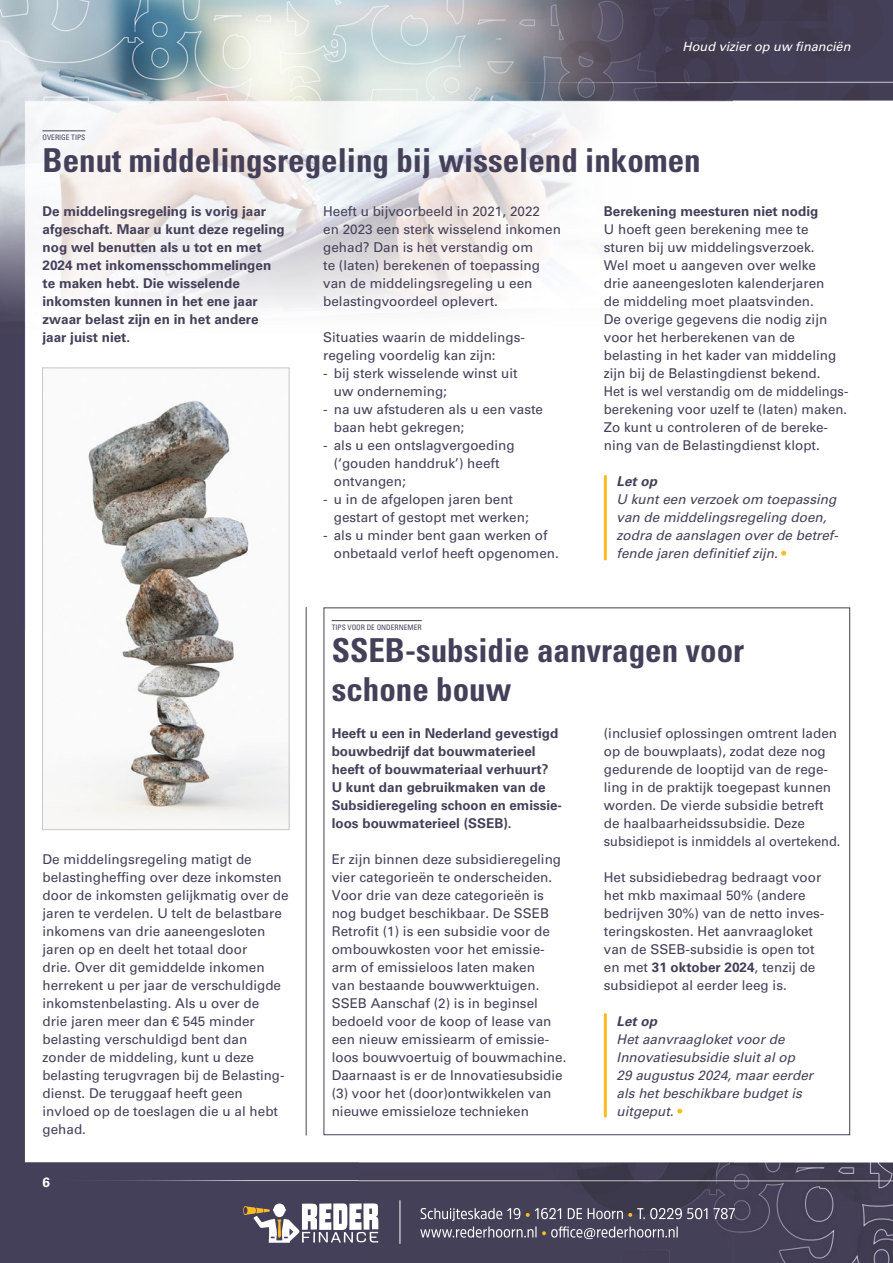
<style>
.page{position:relative;width:893px;height:1263px;background:#fff}
.page>*{position:absolute;margin:0;border:0;box-sizing:border-box;transform-origin:0 0}
.t1{font:700 condensed 33px/39.6px "Univers LT Std";color:#454059}
.t2{font:13.5px/18px "Univers LT Std";color:#454059}
.t3{font:700 13.5px/18px "Univers LT Std";color:#454059}
.t4{font:italic 13.5px/18px "Univers LT Std";color:#454059}
.t5{font:italic 700 13.5px "Univers LT Std";color:#454059}
.t6{font:700 13.5px "Univers LT Std";color:#fff}
.t7{font:italic 12.75px "Univers LT Std";color:#fff}
.t8{font:condensed 7.5px "Univers LT Std";color:#454059}
.s1{font-style:normal;color:#faba21}
.s2{font-weight:700}
</style>
<div class="page">
<img style="left:0;top:0;width:893px;height:1263px">
<hr style="left:400px;top:1200px;width:1px;height:44px;background:#fff">
<svg style="left:243px;top:1203px;width:135px;height:40px"></svg>
<svg style="left:713px;top:1208px;width:22px;height:11px"></svg>
<svg style="left:420px;top:1208px;width:287px;height:31px"></svg>
<hr style="left:43px;top:130px;width:42px;height:1px;background:#454059">
<hr style="left:604px;top:476px;width:3px;height:83px;background:#faba21">
<img style="left:44px;top:369px;width:244px;height:459px">
<div style="left:42px;top:367px;width:248px;height:463px;border:1px solid #c7c6cd"></div>
<hr style="left:306px;top:607px;width:1px;height:528px;background:#454059">
<hr style="left:332px;top:620px;width:90px;height:1px;background:#454059">
<hr style="left:604px;top:1014px;width:3px;height:102px;background:#faba21">
<p class="t7" style="left:683px;top:39px;width:169px">Houd vizier op uw financiën</p>
<p class="t8" style="left:43px;top:132px;width:44px">OVERIGE TIPS</p>
<h1 class="t1" style="left:43px;top:140px;width:660px">Benut middelingsregeling bij wisselend inkomen</h1>
<p class="t3" style="left:43px;top:202px;width:244px">De middelingsregeling is vorig jaar afgeschaft. Maar u kunt deze regeling nog wel benutten als u tot en met<br>2024 met inkomensschommelingen te maken hebt. Die wisselende inkomsten kunnen in het ene jaar zwaar belast zijn en in het andere jaar juist niet.</p>
<p class="t2" style="left:43px;top:850px;width:248px">De middelingsregeling matigt de belastingheffing over deze inkomsten door de inkomsten gelijkmatig over de jaren te verdelen. U telt de belastbare inkomens van drie aaneengesloten jaren op en deelt het totaal door<br>drie. Over dit gemiddelde inkomen herrekent u per jaar de verschuldigde inkomstenbelasting. Als u over de<br>drie jaren meer dan € 545 minder belasting verschuldigd bent dan zonder de middeling, kunt u deze belasting terugvragen bij de Belasting&shy;dienst. De teruggaaf heeft geen invloed op de toeslagen die u al hebt gehad.</p>
<p class="t6" style="left:43px;top:1174px;width:9px">6</p>
<p class="t2" style="left:323px;top:202px;width:239px">Heeft u bijvoorbeeld in 2021, 2022<br>en 2023 een sterk wisselend inkomen gehad? Dan is het verstandig om<br>te (laten) berekenen of toepassing van de middelingsregeling u een belastingvoordeel oplevert.</p>
<p class="t2" style="left:323px;top:328px;width:203px">Situaties waarin de middelings&shy;regeling voordelig kan zijn:</p>
<p class="t2" style="left:334px;top:364px;width:185px;text-indent:-11px">- bij sterk wisselende winst uit uw onderneming;</p>
<p class="t2" style="left:334px;top:400px;width:211px;text-indent:-11px">- na uw afstuderen als u een vaste baan hebt gekregen;</p>
<p class="t2" style="left:334px;top:436px;width:182px;text-indent:-11px">- als u een ontslagvergoeding (‘gouden handdruk’) heeft ontvangen;</p>
<p class="t2" style="left:334px;top:490px;width:197px;text-indent:-11px">- u in de afgelopen jaren bent gestart of gestopt met werken;</p>
<p class="t2" style="left:334px;top:526px;width:227px;text-indent:-11px">- als u minder bent gaan werken of onbetaald verlof heeft opgenomen.</p>
<p class="t3" style="left:604px;top:202px;width:216px">Berekening meesturen niet nodig</p>
<p class="t2" style="left:604px;top:220px;width:246px">U hoeft geen berekening mee te sturen bij uw middelingsverzoek.<br>Wel moet u aangeven over welke<br>drie aaneengesloten kalenderjaren<br>de middeling moet plaatsvinden.<br>De overige gegevens die nodig zijn voor het herberekenen van de belasting in het kader van middeling zijn bij de Belastingdienst bekend.<br>Het is wel verstandig om de middelings&shy;berekening voor uzelf te (laten) maken.<br>Zo kunt u controleren of de bereke&shy;ning van de Belastingdienst klopt.</p>
<p class="t5" style="left:617px;top:473px;width:42px">Let op</p>
<p class="t4" style="left:617px;top:490px;width:223px">U kunt een verzoek om toepassing van de middelingsregeling doen, zodra de aanslagen over de betref&shy;fende jaren definitief zijn. <span class="s1">•</span></p>
<p class="t8" style="left:332px;top:622px;width:92px">TIPS VOOR DE ONDERNEMER</p>
<h1 class="t1" style="left:332px;top:630px;width:414px">SSEB-subsidie aanvragen voor schone bouw</h1>
<p class="t3" style="left:332px;top:724px;width:232px">Heeft u een in Nederland gevestigd bouwbedrijf dat bouwmaterieel heeft of bouwmateriaal verhuurt?<br>U kunt dan gebruikmaken van de<br>Subsidieregeling schoon en emissie&shy;loos bouwmaterieel (SSEB).</p>
<p class="t2" style="left:332px;top:850px;width:236px">Er zijn binnen deze subsidieregeling vier categorieën te onderscheiden.<br>Voor drie van deze categorieën is nog budget beschikbaar. De SSEB Retrofit (1) is een subsidie voor de ombouwkosten voor het emissie&shy;arm of emissieloos laten maken<br>van bestaande bouwwerktuigen.<br>SSEB Aanschaf (2) is in beginsel bedoeld voor de koop of lease van een nieuw emissiearm of emissie&shy;loos bouwvoertuig of bouwmachine.<br>Daarnaast is er de Innovatiesubsidie (3) voor het (door)ontwikkelen van nieuwe emissieloze technieken</p>
<p class="t2" style="left:604px;top:724px;width:238px">(inclusief oplossingen omtrent laden op de bouwplaats), zodat deze nog gedurende de looptijd van de rege&shy;ling in de praktijk toegepast kunnen worden. De vierde subsidie betreft de haalbaarheidssubsidie. Deze subsidiepot is inmiddels al overtekend.</p>
<p class="t2" style="left:604px;top:868px;width:222px">Het subsidiebedrag bedraagt voor het mkb maximaal 50% (andere bedrijven 30%) van de netto inves&shy;teringskosten. Het aanvraagloket van de SSEB-subsidie is open tot en met <span class="s2">31 oktober 2024</span>, tenzij de subsidiepot al eerder leeg is.</p>
<p class="t5" style="left:617px;top:1013px;width:42px">Let op</p>
<p class="t4" style="left:617px;top:1030px;width:198px">Het aanvraagloket voor de<br>Innovatiesubsidie sluit al op<br>29 augustus 2024, maar eerder als het beschikbare budget is uitgeput. <span class="s1">•</span></p>
</div>
